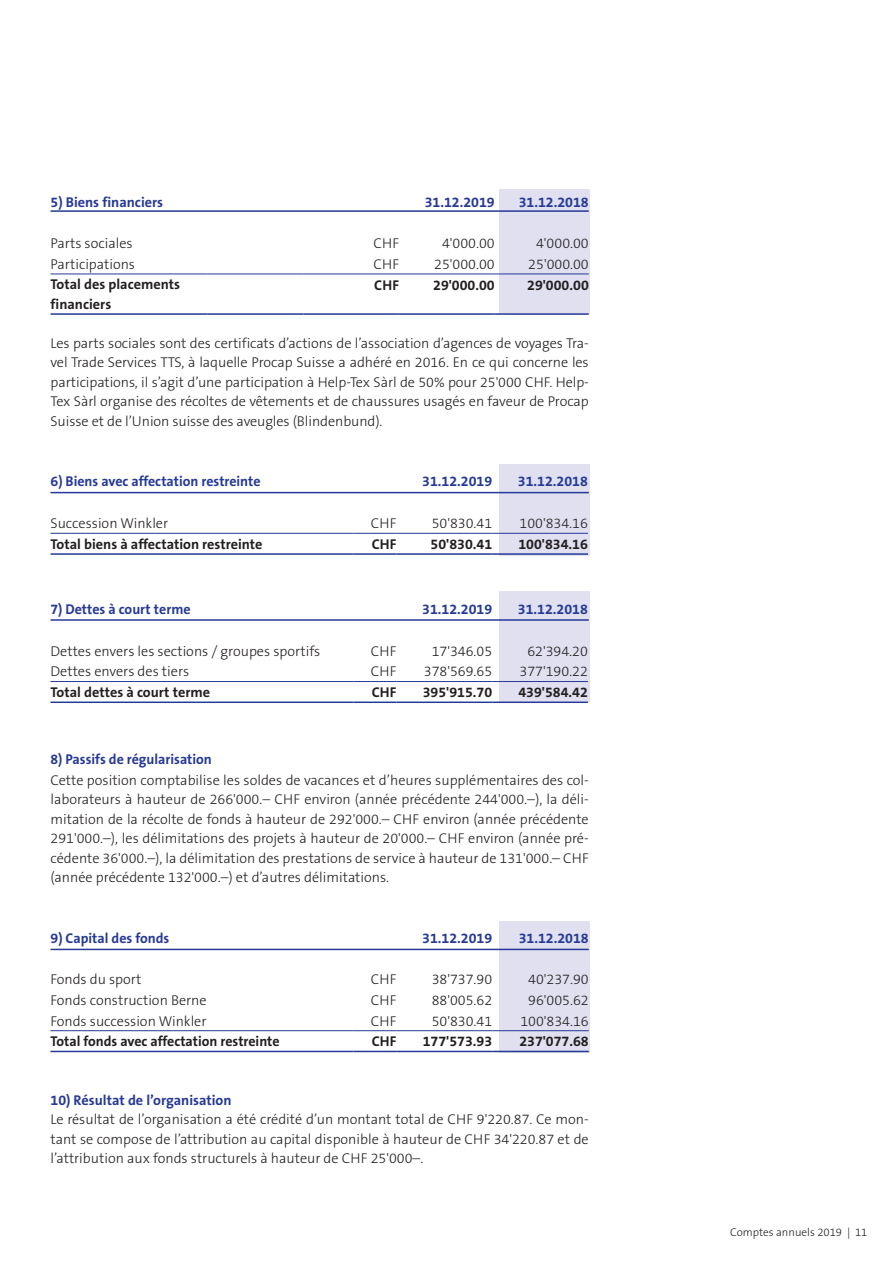
<style>
.page{position:relative;width:893px;height:1263px;background:#fff}
.page>*{position:absolute;margin:0;border:0;box-sizing:border-box;transform-origin:0 0}
.t1{font:300 14.25px/19.5px "The Sans B3";color:#231f20;text-align:justify}
.t2{font:700 14.25px "The Sans B7";color:#263996}
.t3{font:700 14.25px/19.5px "The Sans B7";color:#231f20}
.t4{font:300 11.25px "The Sans B3";color:#231f20}
</style>
<div class="page">
<div style="left:500px;top:189px;width:90px;height:125px;background:#e0e0f0"></div>
<div style="left:500px;top:464px;width:90px;height:91px;background:#e0e0f0"></div>
<div style="left:500px;top:921px;width:90px;height:131px;background:#e0e0f0"></div>
<div style="left:500px;top:592px;width:90px;height:110px;background:#e0e0f0"></div>
<hr style="left:50px;top:210px;width:539px;height:2px;background:#263996">
<hr style="left:50px;top:492px;width:539px;height:1px;background:#263996">
<hr style="left:50px;top:949px;width:539px;height:1px;background:#263996">
<hr style="left:50px;top:274px;width:158px;height:1px;background:#263996">
<hr style="left:50px;top:313px;width:158px;height:2px;background:#263996">
<hr style="left:208px;top:274px;width:95px;height:1px;background:#263996">
<hr style="left:208px;top:313px;width:95px;height:2px;background:#263996">
<hr style="left:303px;top:274px;width:96px;height:1px;background:#263996">
<hr style="left:303px;top:313px;width:96px;height:2px;background:#263996">
<hr style="left:399px;top:274px;width:96px;height:1px;background:#263996">
<hr style="left:495px;top:274px;width:94px;height:1px;background:#263996">
<hr style="left:399px;top:313px;width:96px;height:2px;background:#263996">
<hr style="left:495px;top:313px;width:94px;height:2px;background:#263996">
<hr style="left:50px;top:533px;width:303px;height:1px;background:#263996">
<hr style="left:50px;top:553px;width:303px;height:2px;background:#263996">
<hr style="left:353px;top:533px;width:44px;height:1px;background:#263996">
<hr style="left:353px;top:553px;width:44px;height:2px;background:#263996">
<hr style="left:397px;top:533px;width:95px;height:1px;background:#263996">
<hr style="left:492px;top:533px;width:96px;height:1px;background:#263996">
<hr style="left:397px;top:553px;width:95px;height:2px;background:#263996">
<hr style="left:492px;top:553px;width:96px;height:2px;background:#263996">
<hr style="left:50px;top:1030px;width:303px;height:1px;background:#263996">
<hr style="left:50px;top:1051px;width:303px;height:1px;background:#263996">
<hr style="left:353px;top:1030px;width:44px;height:1px;background:#263996">
<hr style="left:353px;top:1051px;width:44px;height:1px;background:#263996">
<hr style="left:397px;top:1030px;width:95px;height:1px;background:#263996">
<hr style="left:492px;top:1030px;width:97px;height:1px;background:#263996">
<hr style="left:397px;top:1051px;width:95px;height:1px;background:#263996">
<hr style="left:492px;top:1051px;width:97px;height:1px;background:#263996">
<hr style="left:50px;top:681px;width:303px;height:1px;background:#263996">
<hr style="left:50px;top:701px;width:303px;height:2px;background:#263996">
<hr style="left:353px;top:681px;width:44px;height:1px;background:#263996">
<hr style="left:353px;top:701px;width:44px;height:2px;background:#263996">
<hr style="left:397px;top:681px;width:95px;height:1px;background:#263996">
<hr style="left:492px;top:681px;width:96px;height:1px;background:#263996">
<hr style="left:397px;top:701px;width:95px;height:2px;background:#263996">
<hr style="left:492px;top:701px;width:96px;height:2px;background:#263996">
<hr style="left:50px;top:619px;width:539px;height:2px;background:#263996">
<p class="t2" style="left:50px;top:195px;width:114px">5) Biens financiers</p>
<p class="t2" style="left:425px;top:195px;width:72px">31.12.2019</p>
<p class="t2" style="left:519px;top:195px;width:72px">31.12.2018</p>
<p class="t1" style="left:50px;top:234px;width:84px">Parts sociales</p>
<p class="t1" style="left:373px;top:234px;width:27px">CHF</p>
<p class="t1" style="left:442px;top:234px;width:54px">4'000.00</p>
<p class="t1" style="left:536px;top:234px;width:54px">4'000.00</p>
<p class="t1" style="left:51px;top:255px;width:86px">Participations</p>
<p class="t1" style="left:373px;top:255px;width:27px">CHF</p>
<p class="t1" style="left:434px;top:255px;width:62px">25'000.00</p>
<p class="t1" style="left:528px;top:255px;width:62px">25'000.00</p>
<p class="t3" style="left:51px;top:275px;width:131px">Total des placements financiers</p>
<p class="t3" style="left:374px;top:275px;width:26px">CHF</p>
<p class="t3" style="left:433px;top:275px;width:63px">29'000.00</p>
<p class="t3" style="left:527px;top:275px;width:63px">29'000.00</p>
<p class="t1" style="left:51px;top:334px;width:540px">Les parts sociales sont des certificats d’actions de l’association d’agences de voyages Tra&shy;vel Trade Services TTS, à laquelle Procap Suisse a adhéré en 2016. En ce qui concerne les participations, il s’agit d’une participation à Help-Tex Sàrl de 50% pour 25'000 CHF. Help-Tex Sàrl organise des récoltes de vêtements et de chaussures usagés en faveur de Procap Suisse et de l’Union suisse des aveugles (Blindenbund).</p>
<p class="t2" style="left:50px;top:474px;width:212px">6) Biens avec affectation restreinte</p>
<p class="t2" style="left:422px;top:474px;width:72px">31.12.2019</p>
<p class="t2" style="left:518px;top:474px;width:72px">31.12.2018</p>
<p class="t1" style="left:50px;top:514px;width:119px">Succession Winkler</p>
<p class="t1" style="left:371px;top:514px;width:27px">CHF</p>
<p class="t1" style="left:432px;top:514px;width:62px">50'830.41</p>
<p class="t1" style="left:520px;top:514px;width:70px">100'834.16</p>
<p class="t3" style="left:50px;top:535px;width:214px">Total biens à affectation restreinte</p>
<p class="t3" style="left:372px;top:535px;width:26px">CHF</p>
<p class="t3" style="left:431px;top:535px;width:63px">50'830.41</p>
<p class="t3" style="left:518px;top:535px;width:71px">100'834.16</p>
<p class="t2" style="left:50px;top:602px;width:142px">7) Dettes à court terme</p>
<p class="t2" style="left:422px;top:602px;width:72px">31.12.2019</p>
<p class="t2" style="left:518px;top:602px;width:72px">31.12.2018</p>
<p class="t1" style="left:50px;top:642px;width:271px">Dettes envers les sections / groupes sportifs</p>
<p class="t1" style="left:371px;top:642px;width:27px">CHF</p>
<p class="t1" style="left:432px;top:642px;width:62px">17'346.05</p>
<p class="t1" style="left:527px;top:642px;width:62px">62'394.20</p>
<p class="t1" style="left:50px;top:662px;width:140px">Dettes envers des tiers</p>
<p class="t1" style="left:371px;top:662px;width:27px">CHF</p>
<p class="t1" style="left:424px;top:662px;width:70px">378'569.65</p>
<p class="t1" style="left:520px;top:662px;width:70px">377'190.22</p>
<p class="t3" style="left:50px;top:683px;width:161px">Total dettes à court terme</p>
<p class="t3" style="left:372px;top:683px;width:26px">CHF</p>
<p class="t3" style="left:423px;top:683px;width:71px">395'915.70</p>
<p class="t3" style="left:518px;top:683px;width:71px">439'584.42</p>
<p class="t2" style="left:50px;top:751px;width:163px">8) Passifs de régularisation</p>
<p class="t1" style="left:50px;top:771px;width:540px">Cette position comptabilise les soldes de vacances et d’heures supplémentaires des col&shy;laborateurs à hauteur de 266'000.– CHF environ (année précédente 244'000.–), la déli&shy;mitation de la récolte de fonds à hauteur de 292'000.– CHF environ (année précédente 291'000.–), les délimitations des projets à hauteur de 20'000.– CHF environ (année pré&shy;cédente 36'000.–), la délimitation des prestations de service à hauteur de 131'000.– CHF (année précédente 132'000.–) et d’autres délimitations.</p>
<p class="t2" style="left:50px;top:931px;width:120px">9) Capital des fonds</p>
<p class="t2" style="left:422px;top:931px;width:72px">31.12.2019</p>
<p class="t2" style="left:519px;top:931px;width:72px">31.12.2018</p>
<p class="t1" style="left:50px;top:970px;width:93px">Fonds du sport</p>
<p class="t1" style="left:371px;top:970px;width:27px">CHF</p>
<p class="t1" style="left:432px;top:970px;width:62px">38'737.90</p>
<p class="t1" style="left:528px;top:970px;width:62px">40'237.90</p>
<p class="t1" style="left:50px;top:991px;width:158px">Fonds construction Berne</p>
<p class="t1" style="left:371px;top:991px;width:27px">CHF</p>
<p class="t1" style="left:432px;top:991px;width:62px">88'005.62</p>
<p class="t1" style="left:528px;top:991px;width:62px">96'005.62</p>
<p class="t1" style="left:50px;top:1011px;width:158px">Fonds succession Winkler</p>
<p class="t1" style="left:371px;top:1011px;width:27px">CHF</p>
<p class="t1" style="left:432px;top:1011px;width:62px">50'830.41</p>
<p class="t1" style="left:520px;top:1011px;width:70px">100'834.16</p>
<p class="t3" style="left:50px;top:1032px;width:231px">Total fonds avec affectation restreinte</p>
<p class="t3" style="left:372px;top:1032px;width:26px">CHF</p>
<p class="t3" style="left:423px;top:1032px;width:71px">177'573.93</p>
<p class="t3" style="left:519px;top:1032px;width:71px">237'077.68</p>
<p class="t2" style="left:50px;top:1092px;width:183px">10) Résultat de l’organisation</p>
<p class="t1" style="left:50px;top:1110px;width:540px">Le résultat de l’organisation a été crédité d’un montant total de CHF 9'220.87. Ce mon&shy;tant se compose de l’attribution au capital disponible à hauteur de CHF 34'220.87 et de l’attribution aux fonds structurels à hauteur de CHF 25'000–.</p>
<p class="t4" style="left:730px;top:1226px;width:139px">Comptes annuels 2019 | 11</p>
</div>
